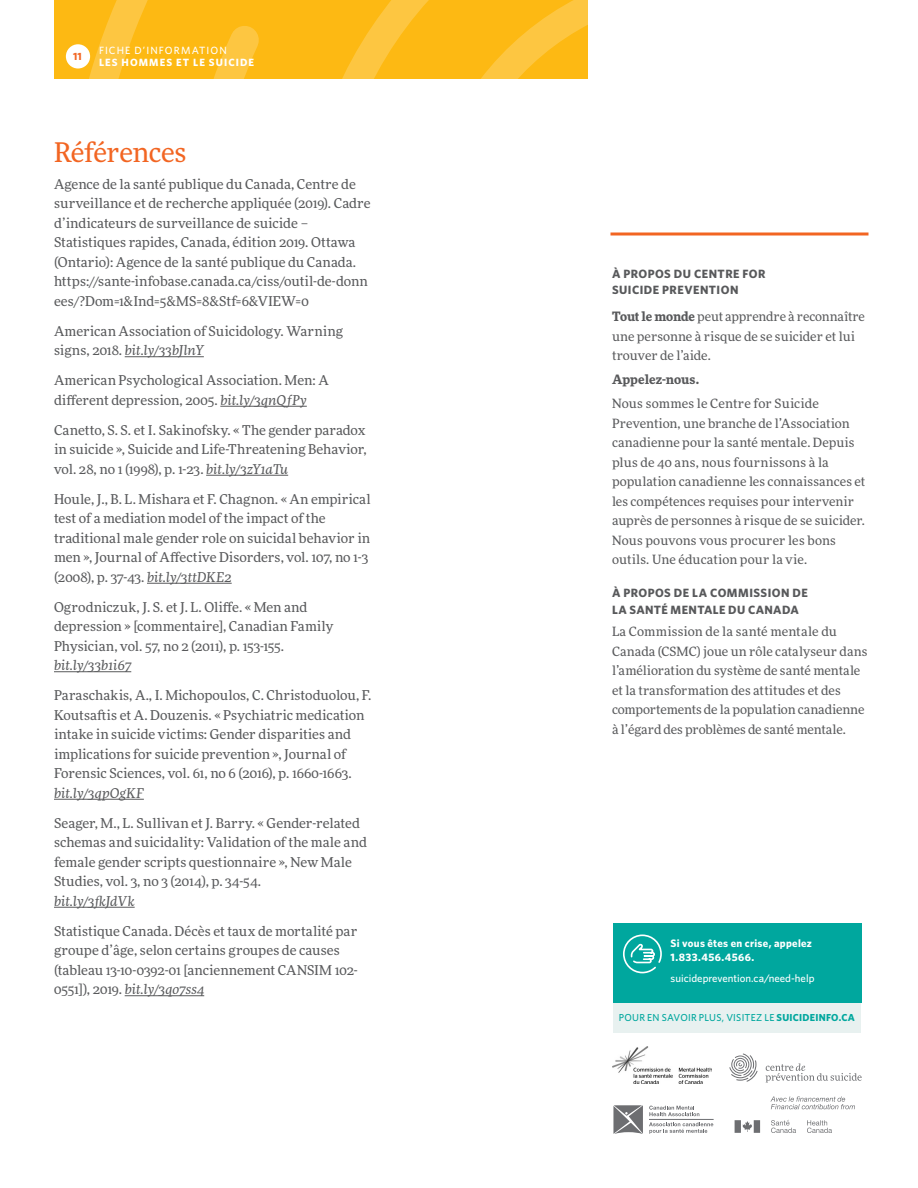
<style>
.page{position:relative;width:918px;height:1188px;background:#fff}
.page>*{position:absolute;margin:0;border:0;box-sizing:border-box;transform-origin:0 0}
.t1{font:27px "More Pro";letter-spacing:-.015em;color:#f26522}
.t2{font:13.5px/19.5px "More Pro";color:#58595b}
.t3{font:italic 13.5px "More Pro";color:#58595b}
.t4{font:12.75px/19.5px "More Pro";letter-spacing:.005em;color:#58595b}
.t5{font:700 12.75px "More Pro";letter-spacing:.005em;color:#58595b}
.t6{font:700 12px/16.5px "Whitney HTF";letter-spacing:.035em;color:#58595b}
.t7{font:700 10.8px/14.4px "Whitney HTF";letter-spacing:.03em;color:#fff}
.t8{font:500 10.8px "Whitney HTF";color:#fff}
.t9{font:700 10.5px "Whitney HTF";letter-spacing:.105em;color:#fff}
.t10{font:500 10.5px "Whitney HTF";letter-spacing:.105em;color:#fff}
.t11{font:700 10.5px "Whitney HTF";color:#f26522}
.t12{font:500 10.05px "Whitney HTF";letter-spacing:.025em;color:#00a79e}
.s1{font-style:italic}
.s2{font-weight:700}
</style>
<div class="page">
<svg style="left:54px;top:0;width:534px;height:79px;background:#fdbc1d"></svg>
<div style="left:66px;top:44px;width:24px;height:25px;background:#fff;border-radius:50%"></div>
<hr style="left:125px;top:356px;width:79px;height:1px;background:#58595b">
<hr style="left:220px;top:406px;width:87px;height:1px;background:#58595b">
<hr style="left:206px;top:475px;width:82px;height:1px;background:#58595b">
<hr style="left:147px;top:583px;width:85px;height:1px;background:#58595b">
<hr style="left:54px;top:671px;width:77px;height:1px;background:#58595b">
<hr style="left:54px;top:799px;width:90px;height:1px;background:#58595b">
<hr style="left:54px;top:907px;width:81px;height:1px;background:#58595b">
<hr style="left:125px;top:995px;width:79px;height:1px;background:#58595b">
<svg style="left:610px;top:232px;width:258px;height:4px"></svg>
<div style="left:613px;top:923px;width:248px;height:80px;background:#00a79e"></div>
<svg style="left:623px;top:934px;width:39px;height:40px"></svg>
<div style="left:613px;top:1003px;width:248px;height:30px;background:#e8f1f0"></div>
<svg style="left:649px;top:1122px;width:64px;height:12px"></svg>
<svg style="left:649px;top:1106px;width:50px;height:10px"></svg>
<svg style="left:613px;top:1105px;width:30px;height:29px"></svg>
<hr style="left:649px;top:1119px;width:65px;height:1px;background:#6d6e71">
<img style="left:612px;top:1046px;width:100px;height:38px">
<svg style="left:729px;top:1053px;width:29px;height:29px"></svg>
<svg style="left:765px;top:1063px;width:97px;height:19px"></svg>
<svg style="left:770px;top:1096px;width:85px;height:13px"></svg>
<svg style="left:771px;top:1120px;width:61px;height:13px"></svg>
<svg style="left:735px;top:1120px;width:25px;height:13px"></svg>
<p class="t11" style="left:73px;top:50px;width:10px">11</p>
<p class="t10" style="left:99px;top:44px;width:129px">FICHE D’INFORMATION</p>
<p class="t9" style="left:99px;top:56px;width:157px">LES HOMMES ET LE SUICIDE</p>
<h2 class="t1" style="left:54px;top:134px;width:134px">Références</h2>
<p class="t2" style="left:54px;top:174px;width:318px">Agence de la santé publique du Canada, Centre de surveillance et de recherche appliquée (2019). Cadre d’indicateurs de surveillance de suicide – Statistiques rapides, Canada, édition 2019. Ottawa (Ontario): Agence de la santé publique du Canada. https://sante-infobase.canada.ca/ciss/outil-de-donn ees/?Dom=1&amp;Ind=5&amp;MS=8&amp;Stf=6&amp;VIEW=0</p>
<p class="t2" style="left:54px;top:321px;width:291px">American Association of Suicidology. Warning signs, 2018. <span class="s1">bit.ly/33bJlnY</span></p>
<p class="t2" style="left:54px;top:370px;width:276px">American Psychological Association. Men: A diferent depression, 2005. <span class="s1">bit.ly/3qnQfPy</span></p>
<p class="t2" style="left:54px;top:420px;width:314px;text-align:justify">Canetto, S. S. et I. Sakinofsky. « The gender paradox in suicide », Suicide and Life-Threatening Behavior, vol. 28, no 1 (1998), p. 1-23. <span class="s1">bit.ly/3zY1aTu</span></p>
<p class="t2" style="left:54px;top:489px;width:318px">Houle, J., B. L. Mishara et F. Chagnon. « An empirical test of a mediation model of the impact of the traditional male gender role on suicidal behavior in men », Journal of Afective Disorders, vol. 107, no 1-3 (2008), p. 37-43. <span class="s1">bit.ly/3ttDKE2</span></p>
<p class="t2" style="left:54px;top:597px;width:281px">Ogrodniczuk, J. S. et J. L. Olife. « Men and depression » [commentaire], Canadian Family<br>Physician, vol. 57, no 2 (2011), p. 153-155.</p>
<p class="t3" style="left:54px;top:656px;width:79px">bit.ly/33b1i67</p>
<p class="t2" style="left:54px;top:685px;width:319px">Paraschakis, A., I. Michopoulos, C. Christoduolou, F.<br>Koutsafis et A. Douzenis. « Psychiatric medication intake in suicide victims: Gender disparities and implications for suicide prevention », Journal of Forensic Sciences, vol. 61, no 6 (2016), p. 1660-1663.</p>
<p class="t3" style="left:54px;top:784px;width:91px">bit.ly/3qpOgKF</p>
<p class="t2" style="left:54px;top:813px;width:314px">Seager, M., L. Sullivan et J. Barry. « Gender-related schemas and suicidality: Validation of the male and female gender scripts questionnaire », New Male Studies, vol. 3, no 3 (2014), p. 34-54.</p>
<p class="t3" style="left:54px;top:892px;width:82px">bit.ly/3fJdVk</p>
<p class="t2" style="left:54px;top:921px;width:305px">Statistique Canada. Décès et taux de mortalité par groupe d’âge, selon certains groupes de causes (tableau 13-10-0392-01 [anciennement CANSIM 102- 0551]), 2019. <span class="s1">bit.ly/3qo7ss4</span></p>
<h3 class="t6" style="left:612px;top:265px;width:155px">À PROPOS DU CENTRE FOR<br>SUICIDE PREVENTION</h3>
<p class="t4" style="left:612px;top:306px;width:255px"><span class="s2">Tout le monde</span> peut apprendre à reconnaître une personne à risque de se suicider et lui trouver de l’aide.</p>
<h3 class="t5" style="left:612px;top:370px;width:89px">Appelez-nous.</h3>
<p class="t4" style="left:612px;top:393px;width:255px">Nous sommes le Centre for Suicide Prevention, une branche de l’Association canadienne pour la santé mentale. Depuis plus de 40 ans, nous fournissons à la population canadienne les connaissances et les compétences requises pour intervenir auprès de personnes à risque de se suicider.<br>Nous pouvons vous procurer les bons outils. Une éducation pour la vie.</p>
<h3 class="t6" style="left:612px;top:585px;width:197px">À PROPOS DE LA COMMISSION DE<br>LA SANTÉ MENTALE DU CANADA</h3>
<p class="t4" style="left:612px;top:621px;width:257px">La Commission de la santé mentale du Canada (CSMC) joue un rôle catalyseur dans l’amélioration du système de santé mentale et la transformation des attitudes et des comportements de la population canadienne à l’égard des problèmes de santé mentale.</p>
<p class="t7" style="left:671px;top:936px;width:143px">Si vous êtes en crise, appelez<br>1.833.456.4566.</p>
<p class="t8" style="left:671px;top:971px;width:145px">suicideprevention.ca/need-help</p>
<p class="t12" style="left:619px;top:1012px;width:238px">POUR EN SAVOIR PLUS, VISITEZ LE <span class="s2">SUICIDEINFO.CA</span></p>
</div>
